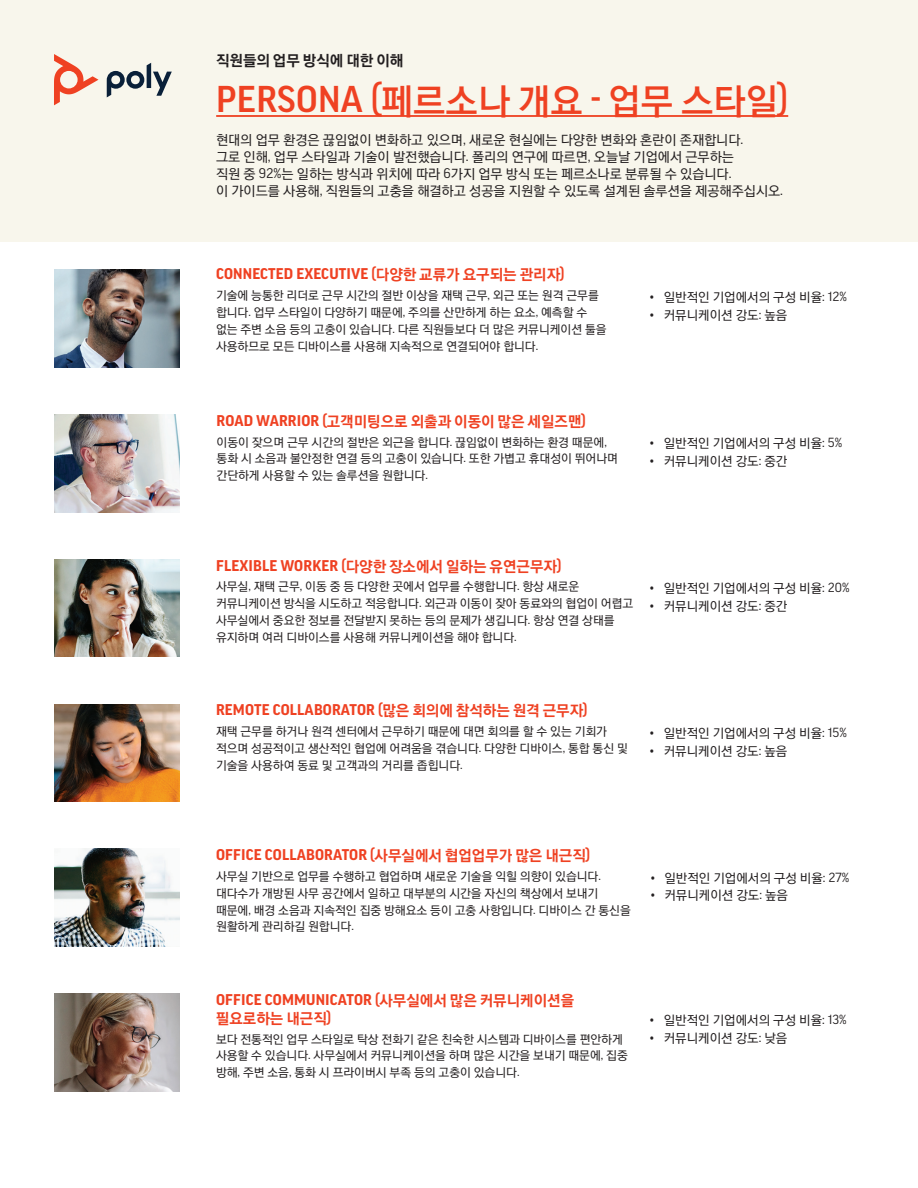
<style>
.page{position:relative;width:918px;height:1188px;background:#fff}
.page>*{position:absolute;margin:0;border:0;box-sizing:border-box;transform-origin:0 0}
.t1{font:36px "YDVYGO540";color:#ef4122}
.t2{font:700 15px "Good Pro";letter-spacing:.01em;color:#ef4122}
.t3{font:15px "YDVYGO550";color:#ef4122}
.t4{font:15px "YDVYGO550";color:#231f20}
.t5{font:13.5px/16.8px "YDVYGO530";color:#231f20}
.t6{font:12.75px "YDVYGO530";color:#231f20}
.t7{font:12px/16.8px "YDVYGO530";color:#231f20}
.s1{font-family:"Good Pro";font-weight:500}
.s2{font-family:"Good Pro"}
.s3{font-family:"YDVYGO550";font-weight:400}
.s4{font-family:"Good Pro";font-weight:700}
</style>
<div class="page">
<div style="left:0;top:0;width:918px;height:241px;background:#f8f6ec"></div>
<img style="left:54px;top:270px;width:126px;height:97px">
<img style="left:54px;top:415px;width:126px;height:97px">
<img style="left:54px;top:559px;width:126px;height:98px">
<img style="left:54px;top:704px;width:126px;height:98px">
<img style="left:54px;top:849px;width:126px;height:97px">
<img style="left:54px;top:994px;width:126px;height:97px">
<svg style="left:107px;top:63px;width:65px;height:34px"></svg>
<svg style="left:54px;top:54px;width:44px;height:51px"></svg>
<hr style="left:216px;top:115px;width:572px;height:2px;background:#ef4122">
<p class="t4" style="left:216px;top:52px;width:189px">직원들의 업무 방식에 대한 이해</p>
<h1 class="t1" style="left:216px;top:81px;width:574px"><span class="s1">PERSONA (</span>페르소나 개요 <span class="s1">-</span> 업무 스타일<span class="s1">)</span></h1>
<p class="t5" style="left:216px;top:132px;width:569px">현대의 업무 환경은 끊임없이 변화하고 있으며<span class="s2">,</span> 새로운 현실에는 다양한 변화와 혼란이 존재합니다<span class="s2">.<br></span>그로 인해<span class="s2">,</span> 업무 스타일과 기술이 발전했습니다<span class="s2">.</span> 폴리의 연구에 따르면<span class="s2">,</span> 오늘날 기업에서 근무하는<br>직원 중 <span class="s2">92%</span>는 일하는 방식과 위치에 따라 <span class="s2">6</span>가지 업무 방식 또는 페르소나로 분류될 수 있습니다<span class="s2">.<br></span>이 가이드를 사용해<span class="s2">,</span> 직원들의 고충을 해결하고 성공을 지원할 수 있도록 설계된 솔루션을 제공해주십시오<span class="s2">.</span></p>
<p class="t2" style="left:216px;top:266px;width:350px">CONNECTED EXECUTIVE (<span class="s3">다양한 교류가 요구되는 관리자</span>)</p>
<p class="t7" style="left:216px;top:287px;width:392px">기술에 능통한 리더로 근무 시간의 절반 이상을 재택 근무<span class="s2">,</span> 외근 또는 원격 근무를 합니다<span class="s2">.</span> 업무 스타일이 다양하기 때문에<span class="s2">,</span> 주의를 산만하게 하는 요소<span class="s2">,</span> 예측할 수 없는 주변 소음 등의 고충이 있습니다<span class="s2">.</span> 다른 직원들보다 더 많은 커뮤니케이션 툴을 사용하므로 모든 디바이스를 사용해 지속적으로 연결되어야 합니다<span class="s2">.</span></p>
<p class="t6" style="left:650px;top:290px;width:198px"><span class="s2">•</span> 일반적인 기업에서의 구성 비율<span class="s2">: 12%</span></p>
<p class="t6" style="left:650px;top:308px;width:139px"><span class="s2">•</span> 커뮤니케이션 강도<span class="s2">:</span> 높음</p>
<p class="t3" style="left:217px;top:413px;width:371px"><span class="s4">ROAD WARRIOR (</span>고객미팅으로 외출과 이동이 많은 세일즈맨<span class="s4">)</span></p>
<p class="t7" style="left:217px;top:434px;width:403px">이동이 잦으며 근무 시간의 절반은 외근을 합니다<span class="s2">.</span> 끊임없이 변화하는 환경 때문에<span class="s2">, </span>통화 시 소음과 불안정한 연결 등의 고충이 있습니다<span class="s2">.</span> 또한 가볍고 휴대성이 뛰어나며 간단하게 사용할 수 있는 솔루션을 원합니다<span class="s2">.</span></p>
<p class="t6" style="left:650px;top:436px;width:193px"><span class="s2">•</span> 일반적인 기업에서의 구성 비율<span class="s2">: 5%</span></p>
<p class="t6" style="left:650px;top:454px;width:139px"><span class="s2">•</span> 커뮤니케이션 강도<span class="s2">:</span> 중간</p>
<p class="t2" style="left:216px;top:557px;width:347px">FLEXIBLE WORKER (<span class="s3">다양한 장소에서 일하는 유연근무자</span>)</p>
<p class="t7" style="left:216px;top:579px;width:419px">사무실<span class="s2">,</span> 재택 근무<span class="s2">,</span> 이동 중 등 다양한 곳에서 업무를 수행합니다<span class="s2">.</span> 항상 새로운 커뮤니케이션 방식을 시도하고 적응합니다<span class="s2">.</span> 외근과 이동이 잦아 동료와의 협업이 어렵고 사무실에서 중요한 정보를 전달받지 못하는 등의 문제가 생깁니다<span class="s2">.</span> 항상 연결 상태를 유지하며 여러 디바이스를 사용해 커뮤니케이션을 해야 합니다<span class="s2">.</span></p>
<p class="t6" style="left:650px;top:581px;width:201px"><span class="s2">•</span> 일반적인 기업에서의 구성 비율<span class="s2">: 20%</span></p>
<p class="t6" style="left:650px;top:599px;width:139px"><span class="s2">•</span> 커뮤니케이션 강도<span class="s2">:</span> 중간</p>
<p class="t2" style="left:216px;top:702px;width:373px">REMOTE COLLABORATOR (<span class="s3">많은 회의에 참석하는 원격 근무자</span>)</p>
<p class="t7" style="left:216px;top:723px;width:413px">재택 근무를 하거나 원격 센터에서 근무하기 때문에 대면 회의를 할 수 있는 기회가 적으며 성공적이고 생산적인 협업에 어려움을 겪습니다<span class="s2">.</span> 다양한 디바이스<span class="s2">,</span> 통합 통신 및 기술을 사용하여 동료 및 고객과의 거리를 좁힙니다<span class="s2">.</span></p>
<p class="t6" style="left:650px;top:726px;width:198px"><span class="s2">•</span> 일반적인 기업에서의 구성 비율<span class="s2">: 15%</span></p>
<p class="t6" style="left:650px;top:744px;width:139px"><span class="s2">•</span> 커뮤니케이션 강도<span class="s2">:</span> 높음</p>
<p class="t2" style="left:216px;top:846px;width:376px">OFFICE COLLABORATOR (<span class="s3">사무실에서 협업업무가 많은 내근직</span>)</p>
<p class="t7" style="left:216px;top:868px;width:416px">사무실 기반으로 업무를 수행하고 협업하며 새로운 기술을 익힐 의향이 있습니다<span class="s2">. </span>대다수가 개방된 사무 공간에서 일하고 대부분의 시간을 자신의 책상에서 보내기 때문에<span class="s2">,</span> 배경 소음과 지속적인 집중 방해요소 등이 고충 사항입니다<span class="s2">.</span> 디바이스 간 통신을 원활하게 관리하길 원합니다<span class="s2">.</span></p>
<p class="t6" style="left:651px;top:871px;width:200px"><span class="s2">•</span> 일반적인 기업에서의 구성 비율<span class="s2">: 27%</span></p>
<p class="t6" style="left:651px;top:888px;width:139px"><span class="s2">•</span> 커뮤니케이션 강도<span class="s2">:</span> 높음</p>
<p class="t2" style="left:216px;top:991px;width:360px">OFFICE COMMUNICATOR (<span class="s3">사무실에서 많은 커뮤니케이션을</span></p>
<p class="t3" style="left:216px;top:1010px;width:117px">필요로하는 내근직<span class="s4">)</span></p>
<p class="t7" style="left:216px;top:1031px;width:413px">보다 전통적인 업무 스타일로 탁상 전화기 같은 친숙한 시스템과 디바이스를 편안하게 사용할 수 있습니다<span class="s2">.</span> 사무실에서 커뮤니케이션을 하며 많은 시간을 보내기 때문에<span class="s2">,</span> 집중 방해<span class="s2">,</span> 주변 소음<span class="s2">,</span> 통화 시 프라이버시 부족 등의 고충이 있습니다<span class="s2">.</span></p>
<p class="t6" style="left:650px;top:1013px;width:198px"><span class="s2">•</span> 일반적인 기업에서의 구성 비율<span class="s2">: 13%</span></p>
<p class="t6" style="left:650px;top:1031px;width:139px"><span class="s2">•</span> 커뮤니케이션 강도<span class="s2">:</span> 낮음</p>
</div>
